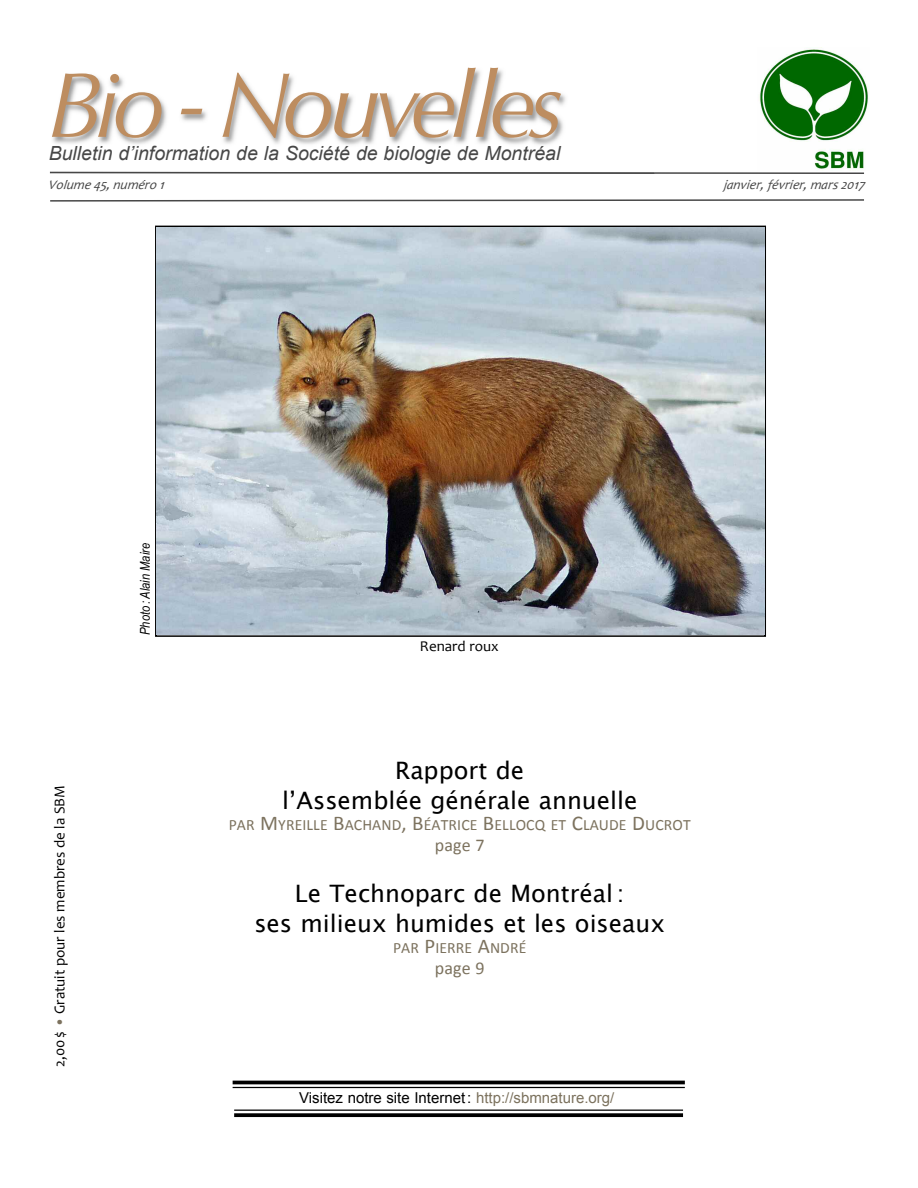
<style>
.page{position:relative;width:918px;height:1188px;background:#fff}
.page>*{position:absolute;margin:0;border:0;box-sizing:border-box;transform-origin:0 0}
.t1{font:italic 93px "Optima";letter-spacing:-.075em;color:#bd8d60}
.t2{font:24px/30px "Lucida Sans Unicode";color:#000;text-align:center}
.t3{font:italic 19.5px "Arial";color:#474747}
.t4{font:18px "Calibri";letter-spacing:.005em;color:#7c725e}
.t5{font:15.75px "Calibri";letter-spacing:.005em;color:#7c725e}
.t6{font:15px "Arial";color:#000}
.t7{font:15px "Candara";color:#000}
.t8{font:italic 13.5px "Candara";color:#474747}
.t9{font:italic 13.5px "Arial Narrow";color:#000}
.s1{color:#7c725e}
.s2{font-size:21px}
</style>
<div class="page">
<hr style="left:233px;top:1081px;width:452px;height:3px;background:#000">
<hr style="left:233px;top:1087px;width:452px;height:1px;background:#000">
<hr style="left:234px;top:1110px;width:449px;height:1px;background:#000">
<svg style="left:234px;top:1113px;width:449px;height:4px;background:#121212"></svg>
<svg style="left:654px;top:172px;width:210px;height:2px"></svg>
<svg style="left:50px;top:199px;width:814px;height:3px"></svg>
<img style="left:49px;top:70px;width:517px;height:111px">
<img style="left:51px;top:180px;width:69px;height:1px">
<img style="left:50px;top:172px;width:604px;height:2px">
<img style="left:759px;top:49px;width:110px;height:120px">
<img style="left:157px;top:227px;width:607px;height:408px">
<h1 class="t1" style="left:46px;top:51px;width:519px">Bio - Nouvelles</h1>
<p class="t3" style="left:49px;top:143px;width:513px">Bulletin d’information de la Société de biologie de Montréal</p>
<p class="t8" style="left:48px;top:176px;width:120px">Volume 45, numéro 1</p>
<p class="t8" style="left:723px;top:177px;width:146px">janvier, février, mars 2017</p>
<p class="t7" style="left:50px;top:1067px;width:283px;rotate:-90deg">2,00 $ <span class="s1">•</span> Gratuit pour les membres de la SBM</p>
<p class="t9" style="left:137px;top:635px;width:93px;rotate:-90deg">Photo : Alain Maire</p>
<p class="t7" style="left:420px;top:637px;width:80px">Renard roux</p>
<p class="t2" style="left:282px;top:756px;width:357px">Rapport de<br>l’Assemblée générale annuelle</p>
<p class="t5" style="left:229px;top:815px;width:463px">PAR <span class="s2">M</span>YREILLE <span class="s2">B</span>ACHAND<span class="s2">, B</span>ÉATRICE <span class="s2">B</span>ELLOCQ ET <span class="s2">C</span>LAUDE <span class="s2">D</span>UCROT</p>
<p class="t4" style="left:435px;top:834px;width:51px">PAGE 7</p>
<p class="t2" style="left:254px;top:879px;width:412px">Le Technoparc de Montréal :<br>ses milieux humides et les oiseaux</p>
<p class="t5" style="left:393px;top:938px;width:135px">PAR <span class="s2">P</span>IERRE <span class="s2">A</span>NDRÉ</p>
<p class="t4" style="left:435px;top:957px;width:51px">PAGE 9</p>
<p class="t6" style="left:299px;top:1090px;width:317px">Visitez notre site Internet: <span class="s1">http://sbmnature.org/</span></p>
</div>
